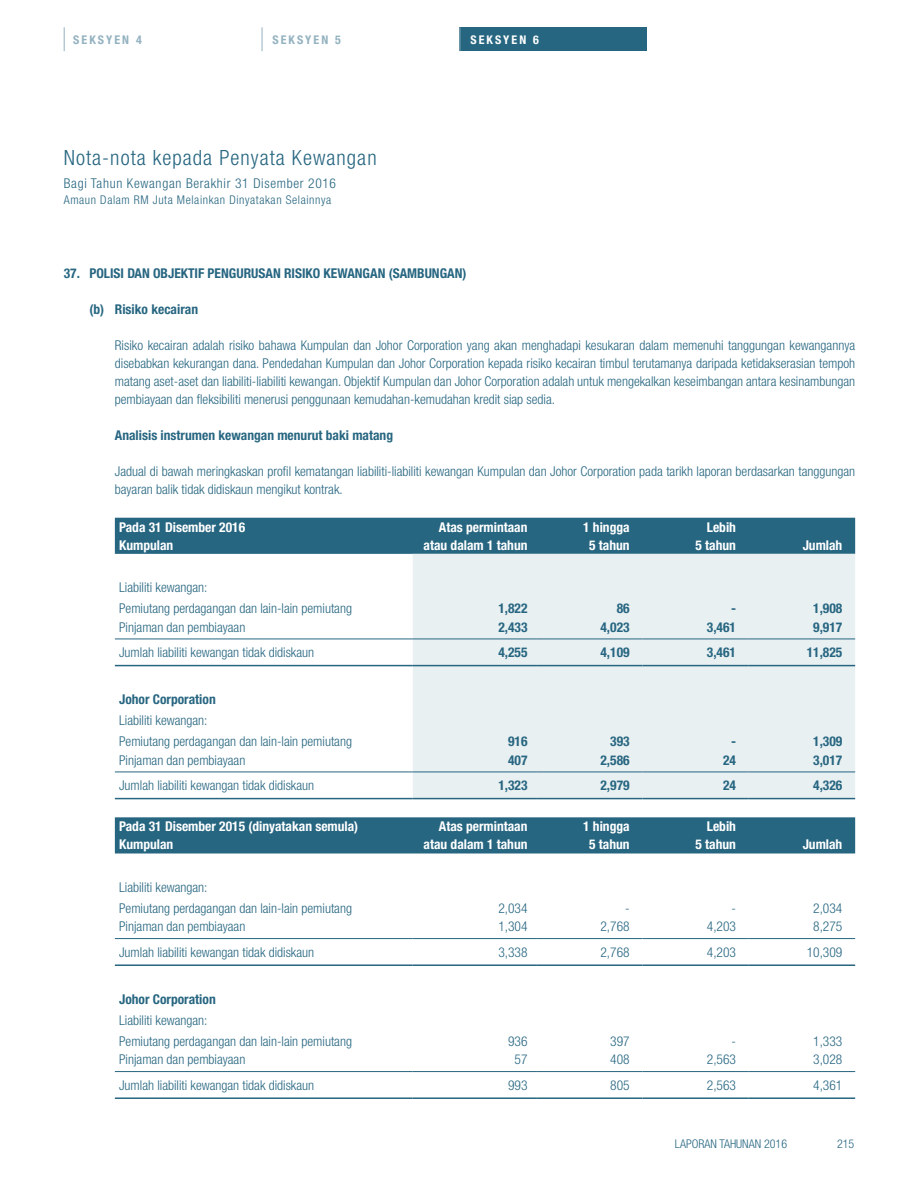
<style>
.page{position:relative;width:919px;height:1191px;background:#fff}
.page>*{position:absolute;margin:0;border:0;box-sizing:border-box;transform-origin:0 0}
.t1{font:300 condensed 21px "Helvetica Neue LT Std";letter-spacing:.05em;color:#276681}
.t2{font:300 condensed 13.5px/18px "Helvetica Neue LT Std";color:#276681}
.t3{font:700 condensed 13.5px "Helvetica Neue LT Std";color:#276681}
.t4{font:700 condensed 13.5px/18px "Helvetica Neue LT Std";color:#fff;text-align:right}
.t5{font:300 condensed 13.5px "Helvetica Neue LT Std";letter-spacing:.05em;color:#276681}
.t6{font:300 condensed 12px "Helvetica Neue LT Std";letter-spacing:.05em;color:#276681}
.t7{font:300 condensed 12px "Helvetica Neue LT Std";color:#276681}
.t8{font:700 condensed 12px "Helvetica Neue LT Std";letter-spacing:.17em;color:#93b2c0}
.t9{font:700 condensed 12px "Helvetica Neue LT Std";letter-spacing:.17em;color:#fff}
</style>
<div class="page">
<div style="left:459px;top:28px;width:187px;height:23px;background:#276681"></div>
<svg style="left:64px;top:27px;width:1px;height:24px"></svg>
<svg style="left:261px;top:27px;width:1px;height:24px"></svg>
<svg style="left:459px;top:27px;width:1px;height:24px"></svg>
<div style="left:115px;top:518px;width:740px;height:36px;background:#276681"></div>
<div style="left:412px;top:554px;width:443px;height:244px;background:#e9f0f2"></div>
<hr style="left:115px;top:638px;width:297px;height:1px;background:#276681">
<hr style="left:115px;top:665px;width:297px;height:1px;background:#276681">
<hr style="left:412px;top:638px;width:124px;height:1px;background:#276681">
<hr style="left:412px;top:665px;width:124px;height:1px;background:#276681">
<hr style="left:536px;top:638px;width:106px;height:1px;background:#276681">
<hr style="left:536px;top:665px;width:106px;height:1px;background:#276681">
<hr style="left:642px;top:638px;width:106px;height:1px;background:#276681">
<hr style="left:642px;top:665px;width:106px;height:1px;background:#276681">
<hr style="left:748px;top:638px;width:107px;height:1px;background:#276681">
<hr style="left:748px;top:665px;width:107px;height:1px;background:#276681">
<hr style="left:115px;top:771px;width:297px;height:1px;background:#276681">
<hr style="left:115px;top:798px;width:297px;height:1px;background:#276681">
<hr style="left:412px;top:771px;width:124px;height:1px;background:#276681">
<hr style="left:412px;top:798px;width:124px;height:1px;background:#276681">
<hr style="left:536px;top:771px;width:106px;height:1px;background:#276681">
<hr style="left:536px;top:798px;width:106px;height:1px;background:#276681">
<hr style="left:642px;top:771px;width:106px;height:1px;background:#276681">
<hr style="left:642px;top:798px;width:106px;height:1px;background:#276681">
<hr style="left:748px;top:771px;width:107px;height:1px;background:#276681">
<hr style="left:748px;top:798px;width:107px;height:1px;background:#276681">
<div style="left:115px;top:817px;width:740px;height:36px;background:#276681"></div>
<hr style="left:115px;top:938px;width:297px;height:1px;background:#276681">
<hr style="left:115px;top:964px;width:297px;height:2px;background:#276681">
<hr style="left:412px;top:938px;width:124px;height:1px;background:#276681">
<hr style="left:412px;top:964px;width:124px;height:2px;background:#276681">
<hr style="left:536px;top:938px;width:106px;height:1px;background:#276681">
<hr style="left:536px;top:964px;width:106px;height:2px;background:#276681">
<hr style="left:642px;top:938px;width:106px;height:1px;background:#276681">
<hr style="left:642px;top:964px;width:106px;height:2px;background:#276681">
<hr style="left:748px;top:938px;width:107px;height:1px;background:#276681">
<hr style="left:748px;top:964px;width:107px;height:2px;background:#276681">
<hr style="left:115px;top:1071px;width:297px;height:1px;background:#276681">
<hr style="left:115px;top:1097px;width:297px;height:2px;background:#276681">
<hr style="left:412px;top:1071px;width:124px;height:1px;background:#276681">
<hr style="left:412px;top:1097px;width:124px;height:2px;background:#276681">
<hr style="left:536px;top:1071px;width:106px;height:1px;background:#276681">
<hr style="left:536px;top:1097px;width:106px;height:2px;background:#276681">
<hr style="left:642px;top:1071px;width:106px;height:1px;background:#276681">
<hr style="left:642px;top:1097px;width:106px;height:2px;background:#276681">
<hr style="left:748px;top:1071px;width:107px;height:1px;background:#276681">
<hr style="left:748px;top:1097px;width:107px;height:2px;background:#276681">
<p class="t8" style="left:73px;top:33px;width:70px">SEKSYEN 4</p>
<p class="t8" style="left:272px;top:33px;width:70px">SEKSYEN 5</p>
<p class="t9" style="left:470px;top:33px;width:70px">SEKSYEN 6</p>
<h1 class="t1" style="left:64px;top:146px;width:314px">Nota-nota kepada Penyata Kewangan</h1>
<p class="t5" style="left:64px;top:175px;width:274px">Bagi Tahun Kewangan Berakhir 31 Disember 2016</p>
<p class="t6" style="left:64px;top:193px;width:269px">Amaun Dalam RM Juta Melainkan Dinyatakan Selainnya</p>
<p class="t3" style="left:64px;top:265px;width:404px">37. POLISI DAN OBJEKTIF PENGURUSAN RISIKO KEWANGAN (SAMBUNGAN)</p>
<p class="t3" style="left:89px;top:301px;width:110px">(b) Risiko kecairan</p>
<p class="t2" style="left:115px;top:336px;width:741px;text-align:justify">Risiko kecairan adalah risiko bahawa Kumpulan dan Johor Corporation yang akan menghadapi kesukaran dalam memenuhi tanggungan kewangannya disebabkan kekurangan dana. Pendedahan Kumpulan dan Johor Corporation kepada risiko kecairan timbul terutamanya daripada ketidakserasian tempoh matang aset-aset dan liabiliti-liabiliti kewangan. Objektif Kumpulan dan Johor Corporation adalah untuk mengekalkan keseimbangan antara kesinambungan pembiayaan dan fleksibiliti menerusi penggunaan kemudahan-kemudahan kredit siap sedia.</p>
<p class="t3" style="left:115px;top:427px;width:280px">Analisis instrumen kewangan menurut baki matang</p>
<p class="t2" style="left:115px;top:462px;width:741px">Jadual di bawah meringkaskan profil kematangan liabiliti-liabiliti kewangan Kumpulan dan Johor Corporation pada tarikh laporan berdasarkan tanggungan bayaran balik tidak didiskaun mengikut kontrak.</p>
<p class="t4" style="left:119px;top:517px;width:127px;text-align:left">Pada 31 Disember 2016<br>Kumpulan</p>
<p class="t4" style="left:423px;top:517px;width:105px">Atas permintaan atau dalam 1 tahun</p>
<p class="t4" style="left:583px;top:517px;width:48px;text-align:center">1 hingga<br>5 tahun</p>
<p class="t4" style="left:695px;top:517px;width:42px">Lebih<br>5 tahun</p>
<p class="t4" style="left:802px;top:535px;width:41px">Jumlah</p>
<p class="t2" style="left:119px;top:576px;width:234px;line-height:21.3px">Liabiliti kewangan:<br>Pemiutang perdagangan dan lain-lain pemiutang</p>
<p class="t3" style="left:498px;top:600px;width:31px">1,822</p>
<p class="t3" style="left:616px;top:600px;width:14px">86</p>
<p class="t3" style="left:731px;top:600px;width:6px">-</p>
<p class="t3" style="left:813px;top:600px;width:31px">1,908</p>
<p class="t2" style="left:119px;top:617px;width:128px">Pinjaman dan pembiayaan</p>
<p class="t3" style="left:498px;top:618px;width:31px">2,433</p>
<p class="t3" style="left:600px;top:618px;width:31px">4,023</p>
<p class="t3" style="left:706px;top:618px;width:31px">3,461</p>
<p class="t3" style="left:813px;top:618px;width:31px">9,917</p>
<p class="t2" style="left:119px;top:643px;width:196px">Jumlah liabiliti kewangan tidak didiskaun</p>
<p class="t3" style="left:498px;top:644px;width:31px">4,255</p>
<p class="t3" style="left:600px;top:644px;width:31px">4,109</p>
<p class="t3" style="left:706px;top:644px;width:31px">3,461</p>
<p class="t3" style="left:806px;top:644px;width:37px">11,825</p>
<p class="t3" style="left:119px;top:691px;width:98px">Johor Corporation</p>
<p class="t2" style="left:119px;top:709px;width:234px;line-height:21.3px">Liabiliti kewangan:<br>Pemiutang perdagangan dan lain-lain pemiutang</p>
<p class="t3" style="left:508px;top:733px;width:21px">916</p>
<p class="t3" style="left:610px;top:733px;width:21px">393</p>
<p class="t3" style="left:731px;top:733px;width:6px">-</p>
<p class="t3" style="left:813px;top:733px;width:31px">1,309</p>
<p class="t2" style="left:119px;top:750px;width:128px">Pinjaman dan pembiayaan</p>
<p class="t3" style="left:508px;top:751px;width:21px">407</p>
<p class="t3" style="left:600px;top:751px;width:31px">2,586</p>
<p class="t3" style="left:723px;top:751px;width:14px">24</p>
<p class="t3" style="left:813px;top:751px;width:31px">3,017</p>
<p class="t2" style="left:119px;top:776px;width:196px">Jumlah liabiliti kewangan tidak didiskaun</p>
<p class="t3" style="left:498px;top:777px;width:31px">1,323</p>
<p class="t3" style="left:600px;top:777px;width:31px">2,979</p>
<p class="t3" style="left:723px;top:777px;width:14px">24</p>
<p class="t3" style="left:813px;top:777px;width:31px">4,326</p>
<p class="t4" style="left:119px;top:817px;width:241px;text-align:left">Pada 31 Disember 2015 (dinyatakan semula)<br>Kumpulan</p>
<p class="t4" style="left:423px;top:817px;width:105px">Atas permintaan atau dalam 1 tahun</p>
<p class="t4" style="left:583px;top:817px;width:48px;text-align:center">1 hingga<br>5 tahun</p>
<p class="t4" style="left:695px;top:817px;width:42px">Lebih<br>5 tahun</p>
<p class="t4" style="left:802px;top:835px;width:41px">Jumlah</p>
<p class="t2" style="left:119px;top:876px;width:234px;line-height:21.3px">Liabiliti kewangan:<br>Pemiutang perdagangan dan lain-lain pemiutang</p>
<p class="t2" style="left:498px;top:899px;width:31px">2,034</p>
<p class="t2" style="left:625px;top:899px;width:6px">-</p>
<p class="t2" style="left:731px;top:899px;width:6px">-</p>
<p class="t2" style="left:813px;top:899px;width:31px">2,034</p>
<p class="t2" style="left:119px;top:917px;width:128px">Pinjaman dan pembiayaan</p>
<p class="t2" style="left:498px;top:917px;width:31px">1,304</p>
<p class="t2" style="left:600px;top:917px;width:31px">2,768</p>
<p class="t2" style="left:706px;top:917px;width:31px">4,203</p>
<p class="t2" style="left:813px;top:917px;width:31px">8,275</p>
<p class="t2" style="left:119px;top:942px;width:196px">Jumlah liabiliti kewangan tidak didiskaun</p>
<p class="t2" style="left:498px;top:942px;width:31px">3,338</p>
<p class="t2" style="left:600px;top:942px;width:31px">2,768</p>
<p class="t2" style="left:706px;top:942px;width:31px">4,203</p>
<p class="t2" style="left:806px;top:942px;width:37px">10,309</p>
<p class="t3" style="left:119px;top:990px;width:98px">Johor Corporation</p>
<p class="t2" style="left:119px;top:1009px;width:234px;line-height:21.3px">Liabiliti kewangan:<br>Pemiutang perdagangan dan lain-lain pemiutang</p>
<p class="t2" style="left:508px;top:1032px;width:21px">936</p>
<p class="t2" style="left:610px;top:1032px;width:21px">397</p>
<p class="t2" style="left:731px;top:1032px;width:6px">-</p>
<p class="t2" style="left:813px;top:1032px;width:31px">1,333</p>
<p class="t2" style="left:119px;top:1050px;width:128px">Pinjaman dan pembiayaan</p>
<p class="t2" style="left:514px;top:1050px;width:14px">57</p>
<p class="t2" style="left:610px;top:1050px;width:21px">408</p>
<p class="t2" style="left:706px;top:1050px;width:31px">2,563</p>
<p class="t2" style="left:813px;top:1050px;width:31px">3,028</p>
<p class="t2" style="left:119px;top:1075px;width:196px">Jumlah liabiliti kewangan tidak didiskaun</p>
<p class="t2" style="left:508px;top:1075px;width:21px">993</p>
<p class="t2" style="left:610px;top:1075px;width:21px">805</p>
<p class="t2" style="left:706px;top:1075px;width:31px">2,563</p>
<p class="t2" style="left:813px;top:1075px;width:31px">4,361</p>
<p class="t7" style="left:674px;top:1136px;width:114px">LAPORAN TAHUNAN 2016</p>
<p class="t6" style="left:837px;top:1136px;width:19px">215</p>
</div>
